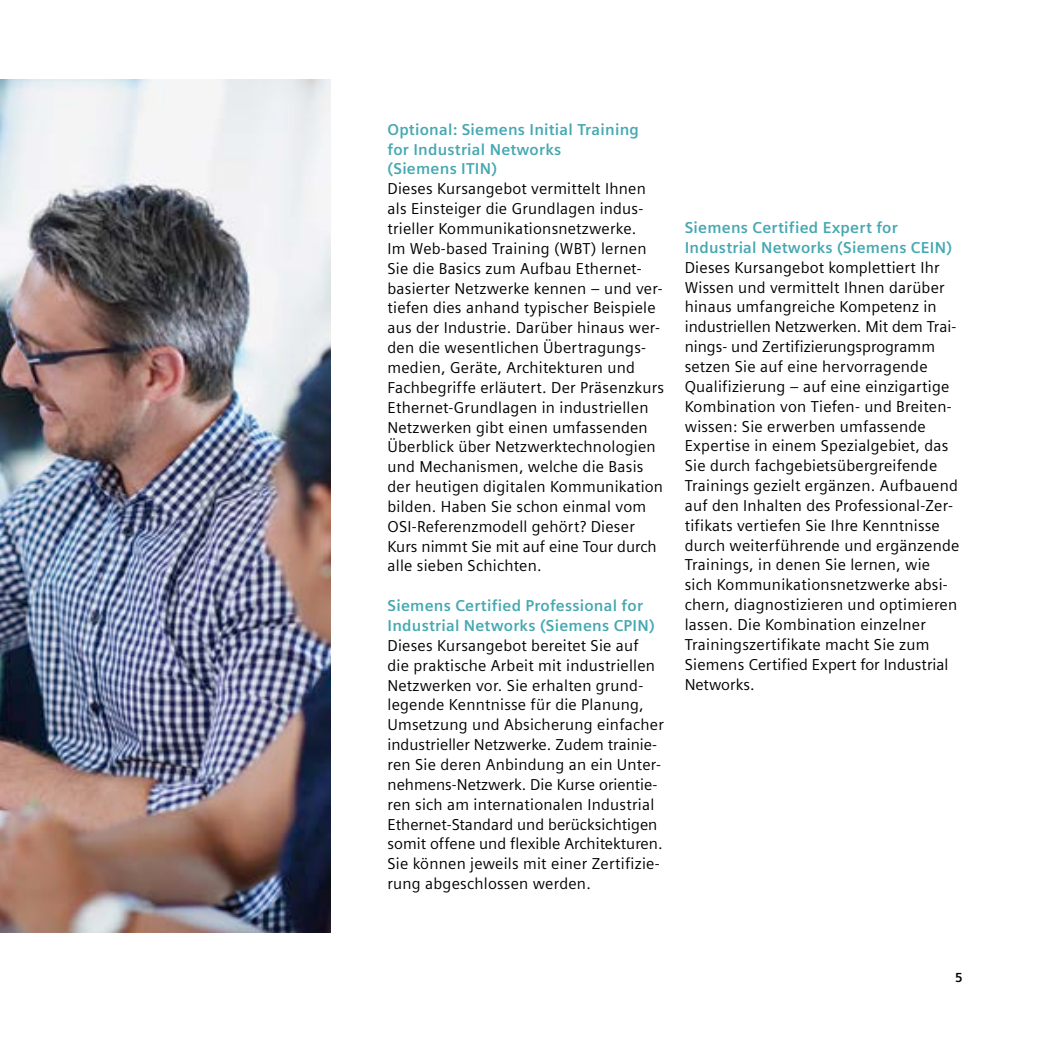
<style>
.page{position:relative;width:1042px;height:1042px;background:#fff}
.page>*{position:absolute;margin:0;border:0;box-sizing:border-box;transform-origin:0 0}
.t1{font:15.75px/19.8px "Siemens Sans Global";letter-spacing:.015em;color:#000}
.t2{font:700 15.75px/19.8px "Siemens Sans Global";letter-spacing:.015em;color:#46a8b1}
.t3{font:700 13.12px "Siemens Sans Global";color:#000}
</style>
<div class="page">
<img style="left:0;top:79px;width:331px;height:854px">
<p class="t2" style="left:387px;top:119px;width:253px">Optional: Siemens Initial Training for Industrial Networks<br>(Siemens ITIN)</p>
<p class="t1" style="left:387px;top:180px;width:278px">Dieses Kursangebot vermittelt Ihnen als Einsteiger die Grundlagen indus‑ trieller Kommunikationsnetzwerke.<br>Im Web-based Training (WBT) lernen Sie die Basics zum Aufbau Ethernet&shy;basierter Netzwerke kennen – und ver&shy;tiefen dies anhand typischer Beispiele aus der Industrie. Darüber hinaus wer&shy;den die wesentlichen Übertragungs&shy;medien, Geräte, Architekturen und Fachbegriffe erläutert. Der Präsenzkurs Ethernet-Grundlagen in industriellen Netzwerken gibt einen umfassenden Überblick über Netzwerktechnologien und Mechanismen, welche die Basis der heutigen digitalen Kommunikation bilden. Haben Sie schon einmal vom OSI-Referenzmodell gehört? Dieser Kurs nimmt Sie mit auf eine Tour durch alle sieben Schichten.</p>
<p class="t2" style="left:387px;top:596px;width:269px">Siemens Certified Professional for<br>Industrial Networks (Siemens CPIN)</p>
<p class="t1" style="left:387px;top:636px;width:278px">Dieses Kursangebot bereitet Sie auf die praktische Arbeit mit industriellen Netzwerken vor. Sie erhalten grund‑ legende Kenntnisse für die Planung, Umsetzung und Absicherung einfacher industrieller Netzwerke. Zudem trainie&shy;ren Sie deren Anbindung an ein Unter&shy;nehmens-Netzwerk. Die Kurse orientie&shy;ren sich am internationalen Industrial Ethernet-Standard und berücksichtigen somit offene und flexible Architekturen.<br>Sie können jeweils mit einer Zertifizie&shy;rung abgeschlossen werden.</p>
<p class="t2" style="left:685px;top:218px;width:269px">Siemens Certified Expert for<br>Industrial Networks (Siemens CEIN)</p>
<p class="t1" style="left:685px;top:258px;width:276px">Dieses Kursangebot komplettiert Ihr Wissen und vermittelt Ihnen darüber hinaus umfangreiche Kompetenz in industriellen Netzwerken. Mit dem Trai&shy;nings- und Zertifizierungsprogramm setzen Sie auf eine hervorragende Qualifizierung – auf eine einzigartige Kombination von Tiefen- und Breiten&shy;wissen: Sie erwerben umfassende Expertise in einem Spezialgebiet, das Sie durch fachgebietsübergreifende Trainings gezielt ergänzen. Aufbauend auf den Inhalten des Professional-Zer‑ tifikats vertiefen Sie Ihre Kenntnisse durch weiterführende und ergänzende Trainings, in denen Sie lernen, wie sich Kommunikationsnetzwerke absi&shy;chern, diagnostizieren und optimieren lassen. Die Kombination einzelner Trainingszertifikate macht Sie zum Siemens Certified Expert for Industrial Networks.</p>
<p class="t3" style="left:955px;top:970px;width:9px">5</p>
</div>
